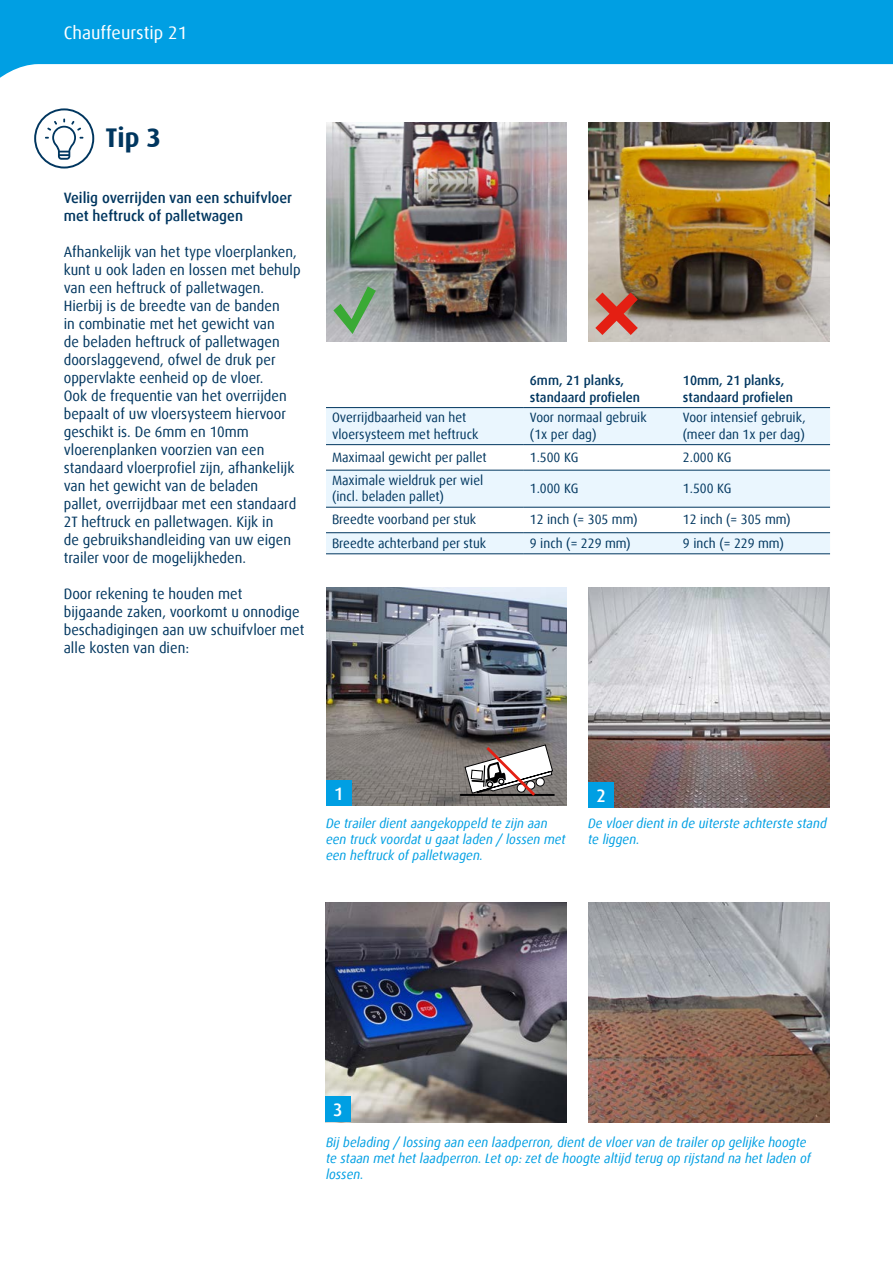
<style>
.page{position:relative;width:893px;height:1263px;background:#fff}
.page>*{position:absolute;margin:0;border:0;box-sizing:border-box;transform-origin:0 0}
.t1{font:700 27px "Dax";color:#00365f;scale:.96 1}
.t2{font:18px "Dax Offc Pro";color:#fff}
.t3{font:500 18px "Dax Offc Pro";color:#fff;scale:.96 1}
.t4{font:15px/18px "Dax Offc Pro";color:#00365f;scale:.96 1}
.t5{font:500 15px/18px "Dax Offc Pro";color:#00365f;scale:.96 1}
.t6{font:13.5px/16.2px "Dax Offc Pro";color:#00365f;scale:.96 1}
.t7{font:italic 13.5px/16.2px "Dax Offc Pro";color:#009fe3;scale:.96 1}
.t8{font:500 13.5px/16.2px "Dax Offc Pro";color:#00365f;scale:.96 1}
</style>
<div class="page">
<svg style="left:0;top:0;width:893px;height:78px;fill:#009fe3"></svg>
<svg style="left:34px;top:108px;width:60px;height:60px"></svg>
<img style="left:326px;top:588px;width:241px;height:218px">
<img style="left:588px;top:588px;width:241px;height:220px">
<div style="left:326px;top:780px;width:25px;height:26px;background:#009fe3"></div>
<div style="left:588px;top:782px;width:26px;height:26px;background:#009fe3"></div>
<img style="left:325px;top:902px;width:241px;height:220px">
<img style="left:588px;top:902px;width:241px;height:220px">
<div style="left:325px;top:1096px;width:26px;height:26px;background:#009fe3"></div>
<hr style="left:460px;top:794px;width:95px;height:2px;background:#020203">
<svg style="left:464px;top:744px;width:89px;height:55px"></svg>
<img style="left:588px;top:123px;width:241px;height:219px">
<img style="left:326px;top:123px;width:241px;height:219px">
<svg style="left:333px;top:286px;width:43px;height:48px;background:#8aad8d"></svg>
<svg style="left:588px;top:282px;width:60px;height:60px;background:#b98070"></svg>
<div style="left:326px;top:408px;width:504px;height:145px;background:#eaf6fe"></div>
<svg style="left:326px;top:445px;width:504px;height:87px"></svg>
<hr style="left:326px;top:444px;width:198px;height:1px;background:#00365f">
<hr style="left:524px;top:444px;width:153px;height:1px;background:#00365f">
<hr style="left:677px;top:444px;width:153px;height:1px;background:#00365f">
<hr style="left:326px;top:532px;width:198px;height:1px;background:#00365f">
<hr style="left:524px;top:532px;width:153px;height:1px;background:#00365f">
<hr style="left:677px;top:532px;width:153px;height:1px;background:#00365f">
<hr style="left:326px;top:553px;width:198px;height:1px;background:#00365f">
<hr style="left:524px;top:553px;width:153px;height:1px;background:#00365f">
<hr style="left:677px;top:553px;width:153px;height:1px;background:#00365f">
<hr style="left:326px;top:407px;width:198px;height:1px;background:#00365f">
<hr style="left:524px;top:407px;width:153px;height:1px;background:#00365f">
<hr style="left:677px;top:407px;width:153px;height:1px;background:#00365f">
<hr style="left:326px;top:470px;width:198px;height:1px;background:#00365f">
<hr style="left:524px;top:470px;width:153px;height:1px;background:#00365f">
<hr style="left:677px;top:470px;width:153px;height:1px;background:#00365f">
<hr style="left:326px;top:507px;width:198px;height:1px;background:#00365f">
<hr style="left:524px;top:507px;width:153px;height:1px;background:#00365f">
<hr style="left:677px;top:507px;width:153px;height:1px;background:#00365f">
<p class="t2" style="left:64px;top:21px;width:125px">Chauffeurstip 21</p>
<h1 class="t1" style="left:105px;top:123px;width:59px">Tip 3</h1>
<p class="t5" style="left:64px;top:189px;width:239px">Veilig overrijden van een schuifvloer met heftruck of palletwagen</p>
<p class="t4" style="left:64px;top:243px;width:248px">Afhankelijk van het type vloerplanken, kunt u ook laden en lossen met behulp van een heftruck of palletwagen.<br>Hierbij is de breedte van de banden<br>in combinatie met het gewicht van<br>de beladen heftruck of palletwagen doorslaggevend, ofwel de druk per oppervlakte eenheid op de vloer.<br>Ook de frequentie van het overrijden bepaalt of uw vloersysteem hiervoor geschikt is. De 6mm en 10mm vloerenplanken voorzien van een standaard vloerprofiel zijn, afhankelijk van het gewicht van de beladen<br>pallet, overrijdbaar met een standaard 2T heftruck en palletwagen. Kijk in<br>de gebruikshandleiding van uw eigen trailer voor de mogelijkheden.</p>
<p class="t4" style="left:64px;top:585px;width:252px">Door rekening te houden met bijgaande zaken, voorkomt u onnodige beschadigingen aan uw schuifvloer met alle kosten van dien:</p>
<p class="t8" style="left:530px;top:373px;width:116px">6mm, 21 planks, standaard profielen</p>
<p class="t8" style="left:683px;top:373px;width:116px">10mm, 21 planks, standaard profielen</p>
<p class="t6" style="left:332px;top:410px;width:154px">Overrijdbaarheid van het vloersysteem met heftruck</p>
<p class="t6" style="left:530px;top:410px;width:123px">Voor normaal gebruik (1x per dag)</p>
<p class="t6" style="left:683px;top:410px;width:130px">Voor intensief gebruik, (meer dan 1x per dag)</p>
<p class="t6" style="left:332px;top:449px;width:163px">Maximaal gewicht per pallet</p>
<p class="t6" style="left:530px;top:449px;width:52px">1.500 KG</p>
<p class="t6" style="left:683px;top:449px;width:52px">2.000 KG</p>
<p class="t6" style="left:332px;top:472px;width:159px">Maximale wieldruk per wiel (incl. beladen pallet)</p>
<p class="t6" style="left:530px;top:480px;width:52px">1.000 KG</p>
<p class="t6" style="left:683px;top:480px;width:52px">1.500 KG</p>
<p class="t6" style="left:332px;top:512px;width:152px">Breedte voorband per stuk</p>
<p class="t6" style="left:530px;top:512px;width:114px">12 inch (= 305 mm)</p>
<p class="t6" style="left:683px;top:512px;width:114px">12 inch (= 305 mm)</p>
<p class="t6" style="left:332px;top:535px;width:162px">Breedte achterband per stuk</p>
<p class="t6" style="left:530px;top:535px;width:107px">9 inch (= 229 mm)</p>
<p class="t6" style="left:683px;top:535px;width:107px">9 inch (= 229 mm)</p>
<p class="t3" style="left:334px;top:782px;width:11px">1</p>
<p class="t3" style="left:596px;top:784px;width:11px">2</p>
<p class="t7" style="left:326px;top:815px;width:251px">De trailer dient aangekoppeld te zijn aan een truck voordat u gaat laden / lossen met een heftruck of palletwagen.</p>
<p class="t7" style="left:588px;top:815px;width:250px">De vloer dient in de uiterste achterste stand te liggen.</p>
<p class="t3" style="left:333px;top:1098px;width:11px">3</p>
<p class="t7" style="left:326px;top:1134px;width:506px">Bij belading / lossing aan een laadperron, dient de vloer van de trailer op gelijke hoogte te staan met het laadperron. Let op: zet de hoogte altijd terug op rijstand na het laden of lossen.</p>
</div>
